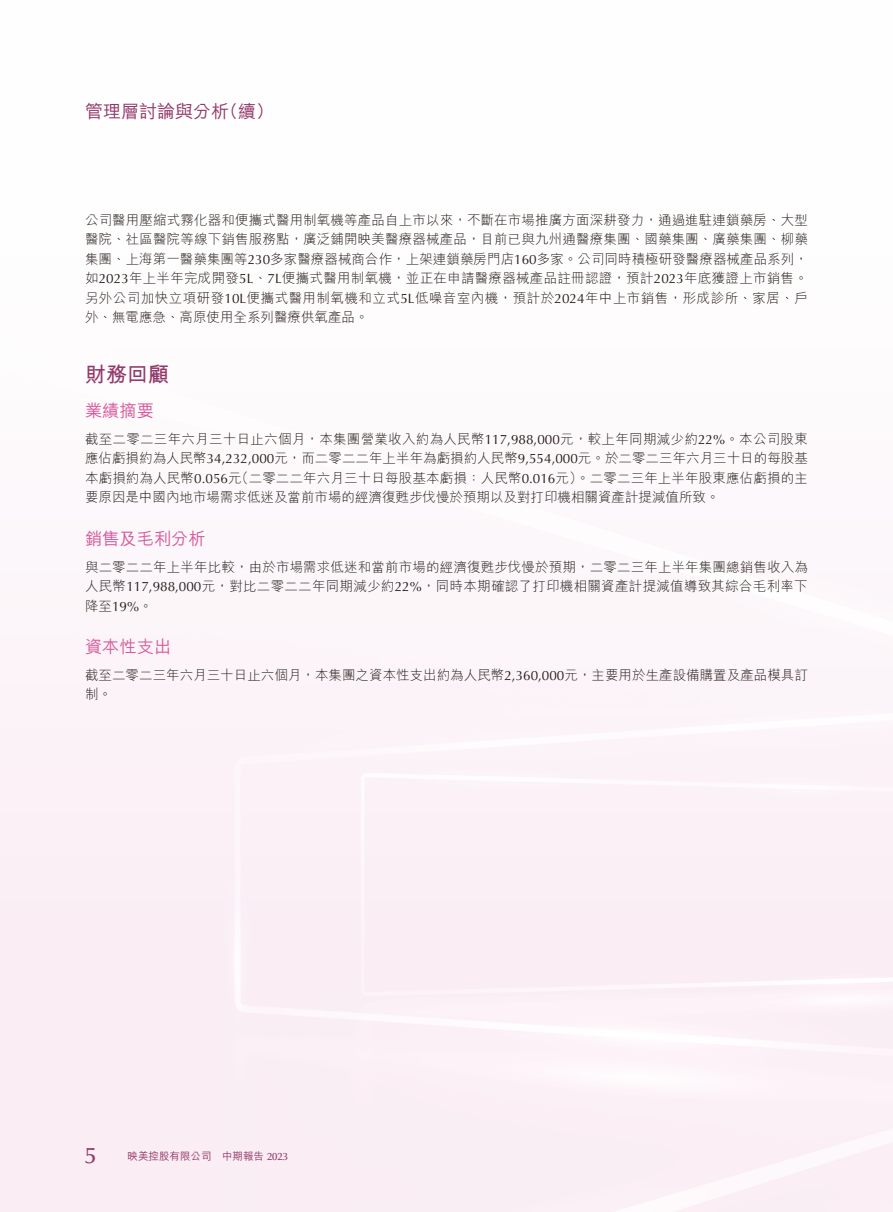
<style>
.page{position:relative;width:893px;height:1212px;background:#fff}
.page>*{position:absolute;margin:0;border:0;box-sizing:border-box;transform-origin:0 0}
.t1{font:500 22.5px "Optima LT Std";color:#91386a}
.t2{font:700 21px "M Hei HK";color:#91386a}
.t3{font:500 18px "M Hei HK";color:#91386a}
.t4{font:500 17.25px "M Hei HK";color:#d65a9c}
.t5{font:300 13.5px/19.5px "M Hei HK";color:#231916;text-align:justify}
.t6{font:500 10.5px "M Hei HK";color:#91386a}
.s1{font-family:"Optima LT Std";font-weight:400}
.s2{font-family:"Optima LT Std"}
</style>
<div class="page">
<h3 class="t3" style="left:85px;top:98px;width:145px">管理層討論與分析</h3>
<h3 class="t3" style="left:220px;top:98px;width:55px">（續(</h3>
<p class="t5" style="left:85px;top:210px;width:724px">公司醫用壓縮式霧化器和便攜式醫用制氧機等產品自上市以來，不斷在市場推廣方面深耕發力，通過進駐連鎖藥房、大型醫院、社區醫院等線下銷售服務點，廣泛鋪開映美醫療器械產品，目前已與九州通醫療集團、國藥集團、廣藥集團、柳藥集團、上海第一醫藥集團等<span class="s1">230</span>多家醫療器械商合作，上架連鎖藥房門店<span class="s1">160</span>多家。公司同時積極研發醫療器械產品系列，如<span class="s1">2023</span>年上半年完成開發 、<span class="s1">L5 7L</span>便攜式醫用制氧機，並正在申請醫療器械產品註冊認證，預計<span class="s1">2023</span>年底獲證上市銷售。另外公司加快立項研發<span class="s1">10L</span>便攜式醫用制氧機和立式<span class="s1">5L</span>低噪音室內機，預計於<span class="s1">2024</span>年中上市銷售，形成診所、家居、戶外、無電應急、高原使用全系列醫療供氧產品。</p>
<h2 class="t2" style="left:85px;top:359px;width:85px">財務回顧</h2>
<p class="t4" style="left:85px;top:398px;width:70px">業績摘要</p>
<p class="t5" style="left:85px;top:429px;width:724px">截至二零二三年六月三十日止六個月，本集團營業收入約為人民幣<span class="s1">117,988,000</span>元，較上年同期減少約<span class="s1">22%</span>。本公司股東應佔虧損約為人民幣<span class="s1">34,232,000</span>元，而二零二二年上半年為虧損約人民幣<span class="s1">9,554,000</span>元。於二零二三年六月三十日的每股基本虧損約為人民幣<span class="s1">0.056</span> （元二零二二年六月三十日每股基本虧損：人民幣<span class="s1">0.016</span>元）。二零二三年上半年股東應佔虧損的主要原因是中國內地市場需求低迷及當前市場的經濟復甦步伐慢於預期以及對打印機相關資產計提減值所致。</p>
<p class="t4" style="left:85px;top:526px;width:122px">銷售及毛利分析</p>
<p class="t5" style="left:85px;top:557px;width:724px">與二零二二年上半年比較，由於市場需求低迷和當前市場的經濟復甦步伐慢於預期，二零二三年上半年集團總銷售收入為人民幣<span class="s1">117,988,000</span>元，對比二零二二年同期減少約<span class="s1">22%</span>，同時本期確認了打印機相關資產計提減值導致其綜合毛利率下降至<span class="s1">19%</span>。</p>
<p class="t4" style="left:85px;top:634px;width:88px">資本性支出</p>
<p class="t5" style="left:85px;top:665px;width:724px">截至二零二三年六月三十日止六個月，本集團之資本性支出約為人民幣<span class="s1">2,360,000</span>元，主要用於生產設備購置及產品模具訂制。</p>
<h1 class="t1" style="left:85px;top:1142px;width:13px">5</h1>
<p class="t6" style="left:128px;top:1148px;width:86px">映美控股有限公司</p>
<p class="t6" style="left:222px;top:1148px;width:67px">中期報告 <span class="s2">2023</span></p>
</div>
